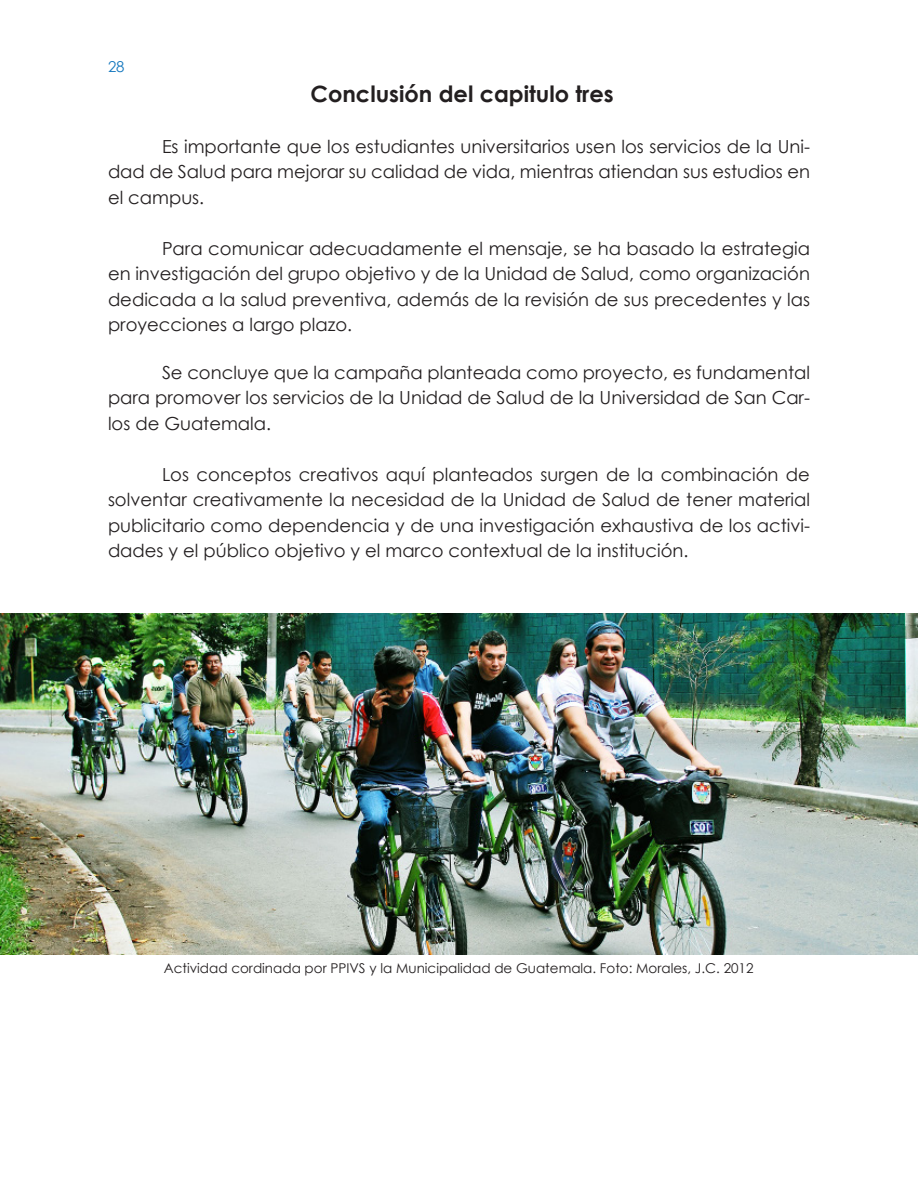
<style>
.page{position:relative;width:918px;height:1188px;background:#fff}
.page>*{position:absolute;margin:0;border:0;box-sizing:border-box;transform-origin:0 0}
.t1{font:700 22.5px "Century Gothic";color:#231f20}
.t2{font:18px/25.5px "Century Gothic";color:#231f20;text-align:justify}
.t3{font:15px "Century Gothic";color:#1779bf}
.t4{font:13.5px "Century Gothic";color:#231f20}
</style>
<div class="page">
<img style="left:0;top:613px;width:918px;height:341px">
<p class="t3" style="left:108px;top:56px;width:18px">28</p>
<p class="t1" style="left:311px;top:77px;width:305px">Conclusión del capitulo tres</p>
<p class="t2" style="left:108px;top:133px;width:704px;text-indent:54px">Es importante que los estudiantes universitarios usen los servicios de la Uni&shy;dad de Salud para mejorar su calidad de vida, mientras atiendan sus estudios en el campus.</p>
<p class="t2" style="left:108px;top:235px;width:704px;text-indent:54px">Para comunicar adecuadamente el mensaje, se ha basado la estrategia en investigación del grupo objetivo y de la Unidad de Salud, como organización dedicada a la salud preventiva, además de la revisión de sus precedentes y las proyecciones a largo plazo.</p>
<p class="t2" style="left:108px;top:359px;width:704px;text-indent:54px">Se concluye que la campaña planteada como proyecto, es fundamental para promover los servicios de la Unidad de Salud de la Universidad de San Car&shy;los de Guatemala.</p>
<p class="t2" style="left:108px;top:461px;width:704px;text-indent:54px">Los conceptos creativos aquí planteados surgen de la combinación de solventar creativamente la necesidad de la Unidad de Salud de tener material publicitario como dependencia y de una investigación exhaustiva de los activi&shy;dades y el público objetivo y el marco contextual de la institución.</p>
<p class="t4" style="left:164px;top:959px;width:591px">Actividad cordinada por PPIVS y la Municipalidad de Guatemala. Foto: Morales, J.C. 2012</p>
</div>
